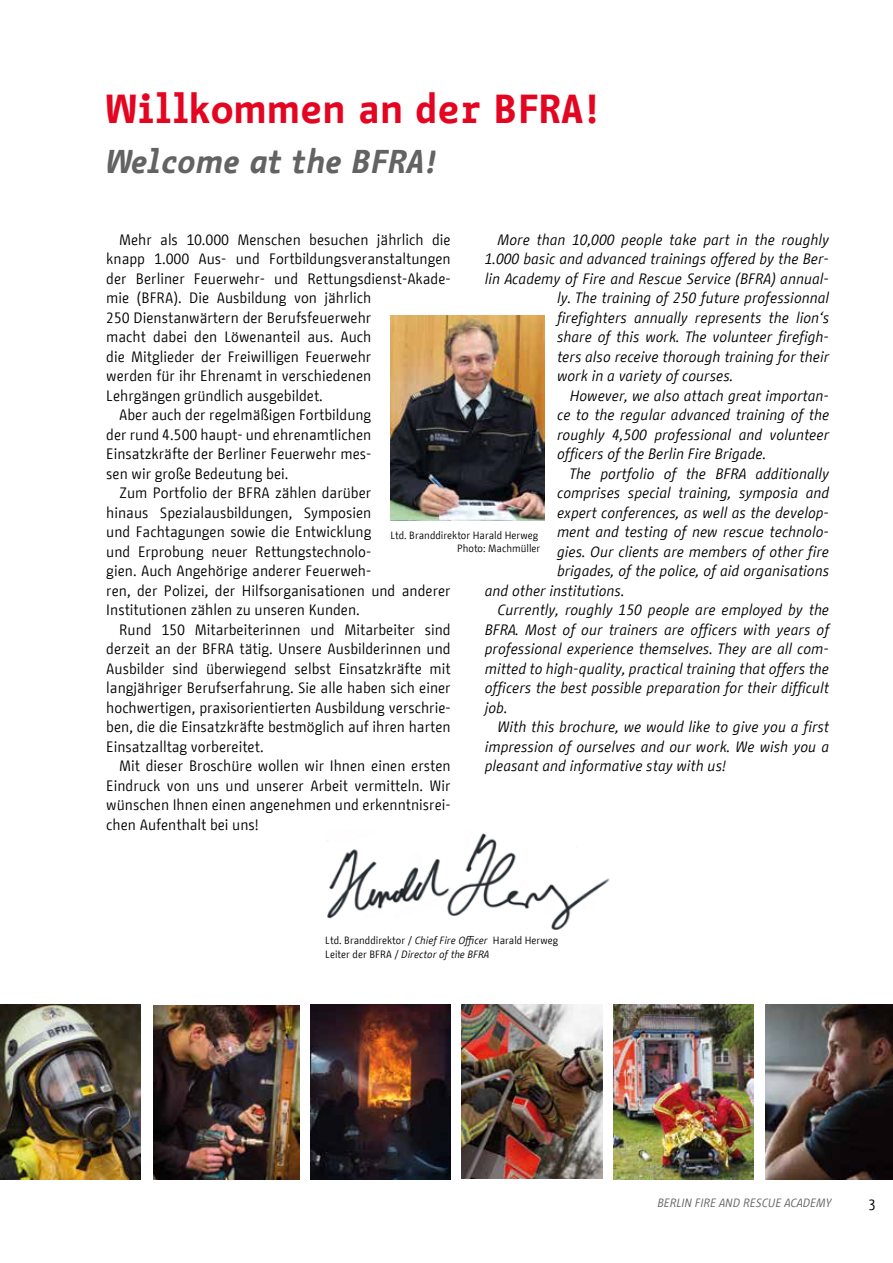
<style>
.page{position:relative;width:893px;height:1263px;background:#fff}
.page>*{position:absolute;margin:0;border:0;box-sizing:border-box;transform-origin:0 0}
.t1{font:700 40.5px "BMF Change Letter";color:#e40521}
.t2{font:italic 700 33px "BMF Change Letter";color:#646363}
.t3{font:15px "BMF Change";color:#000}
.t4{font:italic 15px "BMF Change";color:#000}
.t5{font:italic 12px "BMF Change";color:#646363}
.t6{font:10.5px/13.5px "BMF Change";color:#000;text-align:right}
.s1{font-style:italic}
</style>
<div class="page">
<img style="left:613px;top:1005px;width:140px;height:174px">
<img style="left:153px;top:1005px;width:146px;height:174px">
<img style="left:310px;top:1005px;width:141px;height:174px">
<img style="left:462px;top:1004px;width:140px;height:175px">
<img style="left:765px;top:1005px;width:128px;height:174px">
<img style="left:1px;top:1005px;width:140px;height:174px">
<img style="left:391px;top:316px;width:153px;height:204px">
<img style="left:327px;top:833px;width:283px;height:97px">
<h1 class="t1" style="left:106px;top:81px;width:496px">Willkommen an der BFRA!</h1>
<h2 class="t2" style="left:106px;top:139px;width:334px">Welcome at the BFRA!</h2>
<p class="t3" style="left:119px;top:229px;width:333px">Mehr als 10.000 Menschen besuchen jährlich die</p>
<p class="t3" style="left:106px;top:248px;width:346px">knapp 1.000 Aus- und Fortbildungsveranstaltungen</p>
<p class="t3" style="left:106px;top:268px;width:346px">der Berliner Feuerwehr- und Rettungsdienst-Akade-</p>
<p class="t3" style="left:106px;top:287px;width:267px">mie (BFRA). Die Ausbildung von jährlich</p>
<p class="t3" style="left:106px;top:307px;width:267px">250 Dienstanwärtern der Berufsfeuerwehr</p>
<p class="t3" style="left:106px;top:326px;width:267px">macht dabei den Löwenanteil aus. Auch</p>
<p class="t3" style="left:106px;top:346px;width:267px">die Mitglieder der Freiwilligen Feuerwehr</p>
<p class="t3" style="left:106px;top:365px;width:267px">werden für ihr Ehrenamt in verschiedenen</p>
<p class="t3" style="left:106px;top:385px;width:218px">Lehrgängen gründlich ausgebildet.</p>
<p class="t3" style="left:119px;top:404px;width:254px">Aber auch der regelmäßigen Fortbildung</p>
<p class="t3" style="left:106px;top:424px;width:267px">der rund 4.500 haupt- und ehrenamtlichen</p>
<p class="t3" style="left:106px;top:443px;width:267px">Einsatzkräfte der Berliner Feuerwehr mes-</p>
<p class="t3" style="left:106px;top:463px;width:184px">sen wir große Bedeutung bei.</p>
<p class="t3" style="left:119px;top:482px;width:254px">Zum Portfolio der BFRA zählen darüber</p>
<p class="t3" style="left:106px;top:502px;width:267px">hinaus Spezialausbildungen, Symposien</p>
<p class="t3" style="left:106px;top:521px;width:267px">und Fachtagungen sowie die Entwicklung</p>
<p class="t3" style="left:106px;top:541px;width:267px">und Erprobung neuer Rettungstechnolo-</p>
<p class="t3" style="left:106px;top:560px;width:267px">gien. Auch Angehörige anderer Feuerweh-</p>
<p class="t3" style="left:106px;top:580px;width:346px">ren, der Polizei, der Hilfsorganisationen und anderer</p>
<p class="t3" style="left:106px;top:599px;width:255px">Institutionen zählen zu unseren Kunden.</p>
<p class="t3" style="left:119px;top:619px;width:333px">Rund 150 Mitarbeiterinnen und Mitarbeiter sind</p>
<p class="t3" style="left:106px;top:638px;width:346px">derzeit an der BFRA tätig. Unsere Ausbilderinnen und</p>
<p class="t3" style="left:106px;top:658px;width:346px">Ausbilder sind überwiegend selbst Einsatzkräfte mit</p>
<p class="t3" style="left:106px;top:677px;width:346px">langjähriger Berufserfahrung. Sie alle haben sich einer</p>
<p class="t3" style="left:106px;top:697px;width:346px">hochwertigen, praxisorientierten Ausbildung verschrie-</p>
<p class="t3" style="left:106px;top:716px;width:346px">ben, die die Einsatzkräfte bestmöglich auf ihren harten</p>
<p class="t3" style="left:106px;top:736px;width:159px">Einsatzalltag vorbereitet.</p>
<p class="t3" style="left:119px;top:755px;width:333px">Mit dieser Broschüre wollen wir Ihnen einen ersten</p>
<p class="t3" style="left:106px;top:775px;width:346px">Eindruck von uns und unserer Arbeit vermitteln. Wir</p>
<p class="t3" style="left:106px;top:794px;width:346px">wünschen Ihnen einen angenehmen und erkenntnisrei-</p>
<p class="t3" style="left:106px;top:814px;width:154px">chen Aufenthalt bei uns!</p>
<p class="t4" style="left:497px;top:229px;width:333px">More than 10,000 people take part in the roughly</p>
<p class="t4" style="left:485px;top:248px;width:346px">1.000 basic and advanced trainings offered by the Ber-</p>
<p class="t4" style="left:485px;top:268px;width:346px">lin Academy of Fire and Rescue Service (BFRA) annual-</p>
<p class="t4" style="left:557px;top:287px;width:274px">ly. The training of 250 future professionnal</p>
<p class="t4" style="left:557px;top:307px;width:274px">firefighters annually represents the lion‘s</p>
<p class="t4" style="left:557px;top:326px;width:274px">share of this work. The volunteer firefigh-</p>
<p class="t4" style="left:557px;top:346px;width:274px">ters also receive thorough training for their</p>
<p class="t4" style="left:557px;top:365px;width:178px">work in a variety of courses.</p>
<p class="t4" style="left:570px;top:385px;width:261px">However, we also attach great importan-</p>
<p class="t4" style="left:557px;top:404px;width:274px">ce to the regular advanced training of the</p>
<p class="t4" style="left:557px;top:424px;width:274px">roughly 4,500 professional and volunteer</p>
<p class="t4" style="left:557px;top:443px;width:211px">officers of the Berlin Fire Brigade.</p>
<p class="t4" style="left:570px;top:463px;width:261px">The portfolio of the BFRA additionally</p>
<p class="t4" style="left:557px;top:482px;width:274px">comprises special training, symposia and</p>
<p class="t4" style="left:557px;top:502px;width:274px">expert conferences, as well as the develop-</p>
<p class="t4" style="left:557px;top:521px;width:274px">ment and testing of new rescue technolo-</p>
<p class="t4" style="left:557px;top:541px;width:274px">gies. Our clients are members of other fire</p>
<p class="t4" style="left:557px;top:560px;width:274px">brigades, of the police, of aid organisations</p>
<p class="t4" style="left:485px;top:580px;width:141px">and other institutions.</p>
<p class="t4" style="left:497px;top:599px;width:333px">Currently, roughly 150 people are employed by the</p>
<p class="t4" style="left:485px;top:619px;width:346px">BFRA. Most of our trainers are officers with years of</p>
<p class="t4" style="left:485px;top:638px;width:346px">professional experience themselves. They are all com-</p>
<p class="t4" style="left:485px;top:658px;width:346px">mitted to high-quality, practical training that offers the</p>
<p class="t4" style="left:485px;top:677px;width:346px">officers the best possible preparation for their difficult</p>
<p class="t4" style="left:485px;top:697px;width:24px">job.</p>
<p class="t4" style="left:497px;top:716px;width:333px">With this brochure, we would like to give you a first</p>
<p class="t4" style="left:485px;top:736px;width:346px">impression of ourselves and our work. We wish you a</p>
<p class="t4" style="left:485px;top:755px;width:243px">pleasant and informative stay with us!</p>
<p class="t6" style="left:390px;top:528px;width:152px">Ltd. Branddirektor Harald Herweg<br>Photo: Machmüller</p>
<p class="t6" style="left:325px;top:934px;width:234px;text-align:left">Ltd. Branddirektor / <span class="s1">Chief Fire Officer</span> Harald Herweg<br>Leiter der BFRA / <span class="s1">Director of the BFRA</span></p>
<p class="t5" style="left:657px;top:1194px;width:175px">BERLIN FIRE AND RESCUE ACADEMY</p>
<p class="t3" style="left:868px;top:1194px;width:9px">3</p>
</div>
